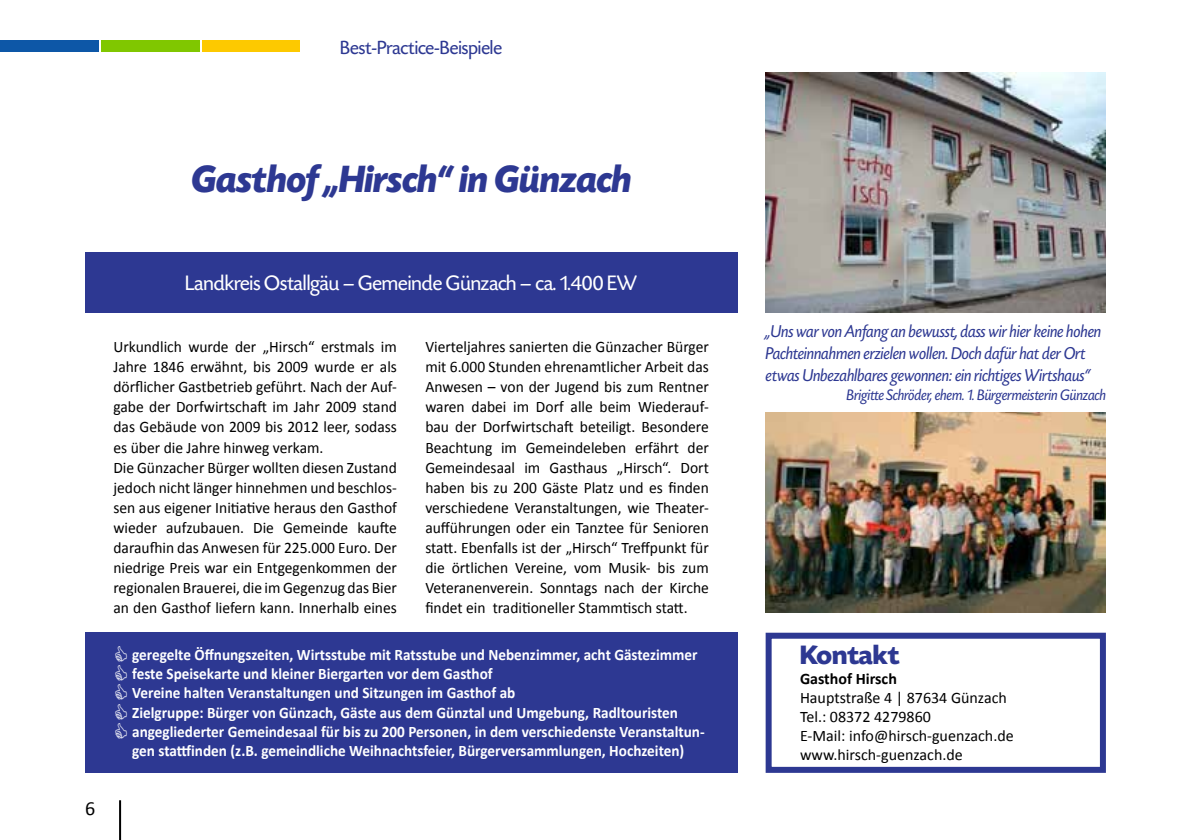
<style>
.page{position:relative;width:1191px;height:840px;background:#fff}
.page>*{position:absolute;margin:0;border:0;box-sizing:border-box;transform-origin:0 0}
.t1{font:italic 700 40px "Today SHOP";color:#2d3892}
.t2{font:700 28px "Today SHOP";color:#2d3892}
.t3{font:22px "Today SHOP";color:#fff}
.t4{font:20px "Today SHOP";color:#2d3892}
.t5{font:20px "Calibri";color:#000}
.t6{font:italic 18px/21.6px "Today SHOP";color:#2d3892}
.t7{font:16px/20px "Calibri";color:#000}
.t8{font:700 16px/19.2px "Calibri";color:#fff;scale:.95 1}
.t9{font:italic 16px "Today SHOP";color:#2d3892}
.t10{font:700 16px "Calibri";color:#000}
</style>
<div class="page">
<hr style="left:119px;top:799px;width:2px;height:40px;background:#000">
<div style="left:0;top:40px;width:98px;height:12px;background:#0d57a7"></div>
<div style="left:101px;top:40px;width:98px;height:12px;background:#80c700"></div>
<div style="left:202px;top:40px;width:97px;height:12px;background:#fdc900"></div>
<img style="left:765px;top:72px;width:341px;height:240px">
<img style="left:765px;top:412px;width:341px;height:200px">
<div style="left:85px;top:252px;width:652px;height:60px;background:#2d3892"></div>
<div style="left:85px;top:632px;width:652px;height:140px;background:#2d3892"></div>
<div style="left:765px;top:632px;width:341px;height:140px;border:6px solid #2d3892"></div>
<p class="t4" style="left:340px;top:37px;width:163px">Best-Practice-Beispiele</p>
<h1 class="t1" style="left:191px;top:158px;width:442px">Gasthof „Hirsch“ in Günzach</h1>
<p class="t5" style="left:85px;top:795px;width:12px">6</p>
<h3 class="t3" style="left:185px;top:271px;width:453px">Landkreis Ostallgäu – Gemeinde Günzach – ca. 1.400 EW</h3>
<p class="t6" style="left:765px;top:321px;width:337px">„Uns war von Anfang an bewusst, dass wir hier keine hohen<br>Pachteinnahmen erzielen wollen. Doch dafür hat der Ort etwas Unbezahlbares gewonnen: ein richtiges Wirtshaus“</p>
<p class="t9" style="left:846px;top:386px;width:261px">Brigitte Schröder, ehem. 1. Bürgermeisterin Günzach</p>
<p class="t7" style="left:113px;top:336px;width:285px">Urkundlich wurde der „Hirsch“ erstmals im Jahre 1846 erwähnt, bis 2009 wurde er als dörflicher Gastbetrieb geführt. Nach der Auf&shy;gabe der Dorfwirtschaft im Jahr 2009 stand das Gebäude von 2009 bis 2012 leer, sodass es über die Jahre hinweg verkam.<br>Die Günzacher Bürger wollten diesen Zustand jedoch nicht länger hinnehmen und beschlos&shy;sen aus eigener Initiative heraus den Gasthof wieder aufzubauen. Die Gemeinde kaufte daraufhin das Anwesen für 225.000 Euro. Der niedrige Preis war ein Entgegenkommen der regionalen Brauerei, die im Gegenzug das Bier an den Gasthof liefern kann. Innerhalb eines</p>
<p class="t7" style="left:425px;top:336px;width:285px;text-align:justify">Vierteljahres sanierten die Günzacher Bürger mit 6.000 Stunden ehrenamtlicher Arbeit das Anwesen – von der Jugend bis zum Rentner waren dabei im Dorf alle beim Wiederauf&shy;bau der Dorfwirtschaft beteiligt. Besondere Beachtung im Gemeindeleben erfährt der Gemeindesaal im Gasthaus „Hirsch“. Dort haben bis zu 200 Gäste Platz und es finden verschiedene Veranstaltungen, wie Theater&shy;aufführungen oder ein Tanztee für Senioren statt. Ebenfalls ist der „Hirsch“ Treffpunkt für die örtlichen Vereine, vom Musik- bis zum Veteranenverein. Sonntags nach der Kirche findet ein traditioneller Stammtisch statt.</p>
<p class="t8" style="left:132px;top:644px;width:604px">geregelte Öffnungszeiten, Wirtsstube mit Ratsstube und Nebenzimmer, acht Gästezimmer feste Speisekarte und kleiner Biergarten vor dem Gasthof<br>Vereine halten Veranstaltungen und Sitzungen im Gasthof ab<br>Zielgruppe: Bürger von Günzach, Gäste aus dem Günztal und Umgebung, Radltouristen angegliederter Gemeindesaal für bis zu 200 Personen, in dem verschiedenste Veranstaltun&shy;gen stattfinden (z.B. gemeindliche Weihnachtsfeier, Bürgerversammlungen, Hochzeiten)</p>
<h2 class="t2" style="left:800px;top:640px;width:101px">Kontakt</h2>
<p class="t10" style="left:800px;top:667px;width:98px">Gasthof Hirsch</p>
<p class="t7" style="left:800px;top:686px;width:215px;line-height:19.2px">Hauptstraße 4 | 87634 Günzach<br>Tel.: 08372 4279860<br>E-Mail: info@hirsch-guenzach.de www.hirsch-guenzach.de</p>
</div>
